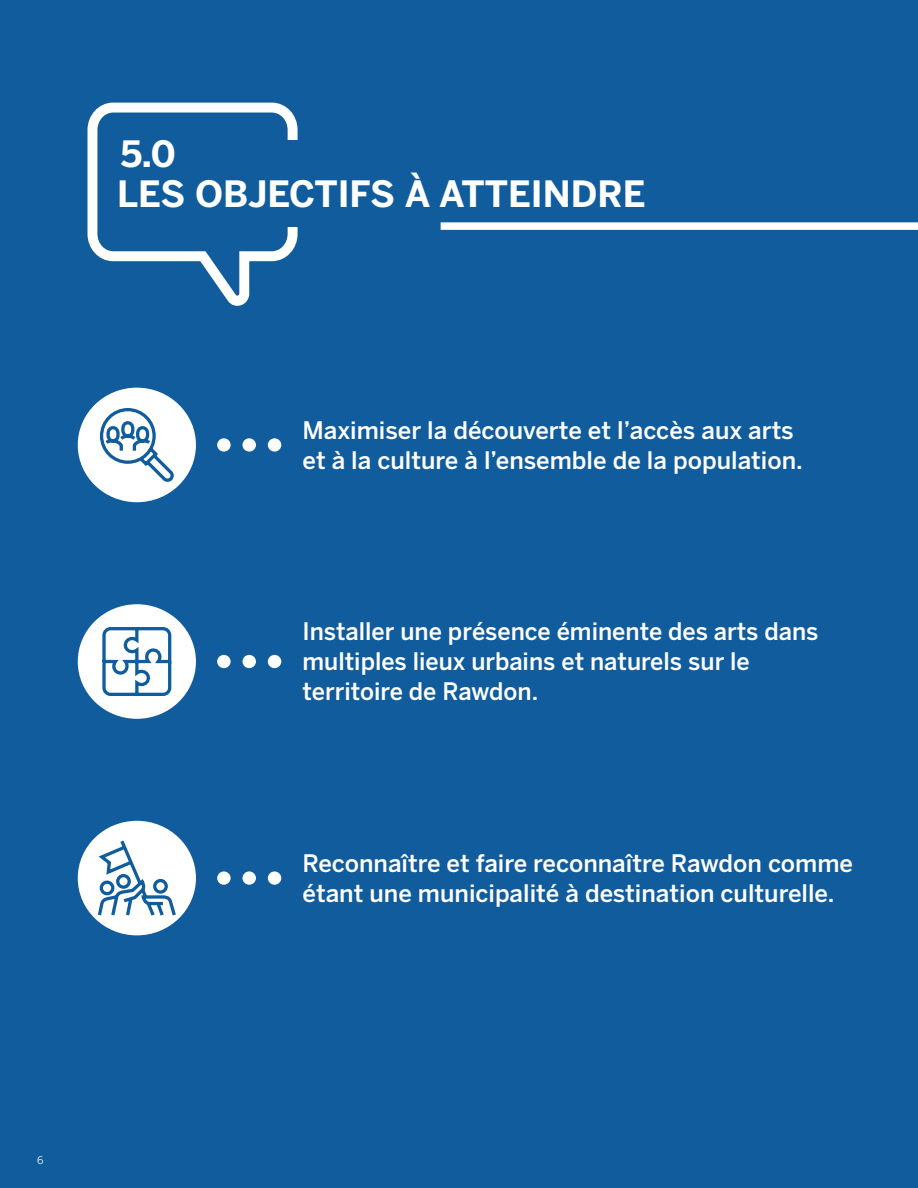
<style>
.page{position:relative;width:918px;height:1188px;background:#105c9d}
.page>*{position:absolute;margin:0;border:0;box-sizing:border-box;transform-origin:0 0}
.t1{font:700 36px "Benton Sans";color:#fff}
.t2{font:500 24px/30px "Benton Sans";color:#fff}
.t3{font:10.5px "Benton Sans";color:#fff}
</style>
<div class="page">
<div style="left:217px;top:438px;width:14px;height:14px;background:#fff;border-radius:50%"></div>
<div style="left:242px;top:438px;width:14px;height:14px;background:#fff;border-radius:50%"></div>
<div style="left:268px;top:438px;width:13px;height:14px;background:#fff;border-radius:50%"></div>
<div style="left:78px;top:388px;width:118px;height:114px;background:#fff;border-radius:50%"></div>
<svg style="left:99px;top:408px;width:75px;height:74px"></svg>
<div style="left:217px;top:655px;width:14px;height:13px;background:#fff;border-radius:50%"></div>
<div style="left:242px;top:655px;width:14px;height:13px;background:#fff;border-radius:50%"></div>
<div style="left:268px;top:655px;width:13px;height:13px;background:#fff;border-radius:50%"></div>
<div style="left:78px;top:604px;width:118px;height:115px;background:#fff;border-radius:50%"></div>
<svg style="left:102px;top:627px;width:70px;height:69px"></svg>
<div style="left:217px;top:871px;width:14px;height:14px;background:#fff;border-radius:50%"></div>
<div style="left:242px;top:871px;width:14px;height:14px;background:#fff;border-radius:50%"></div>
<div style="left:268px;top:871px;width:13px;height:14px;background:#fff;border-radius:50%"></div>
<div style="left:78px;top:821px;width:118px;height:114px;background:#fff;border-radius:50%"></div>
<svg style="left:95px;top:837px;width:81px;height:82px"></svg>
<svg style="left:87px;top:102px;width:211px;height:204px"></svg>
<div style="left:253px;top:140px;width:119px;height:86px;background:#105c9d"></div>
<div style="left:441px;top:222px;width:477px;height:8px;background:#fff"></div>
<h1 class="t1" style="left:120px;top:132px;width:57px">5.0</h1>
<h1 class="t1" style="left:117px;top:173px;width:530px">LES OBJECTIFS À ATTEINDRE</h1>
<p class="t2" style="left:302px;top:415px;width:502px">Maximiser la découverte et l’accès aux arts et à la culture à l’ensemble de la population.</p>
<p class="t2" style="left:302px;top:616px;width:518px">Installer une présence éminente des arts dans multiples lieux urbains et naturels sur le territoire de Rawdon.</p>
<p class="t2" style="left:302px;top:848px;width:552px">Reconnaître et faire reconnaître Rawdon comme étant une municipalité à destination culturelle.</p>
<p class="t3" style="left:37px;top:1154px;width:8px">6</p>
</div>
